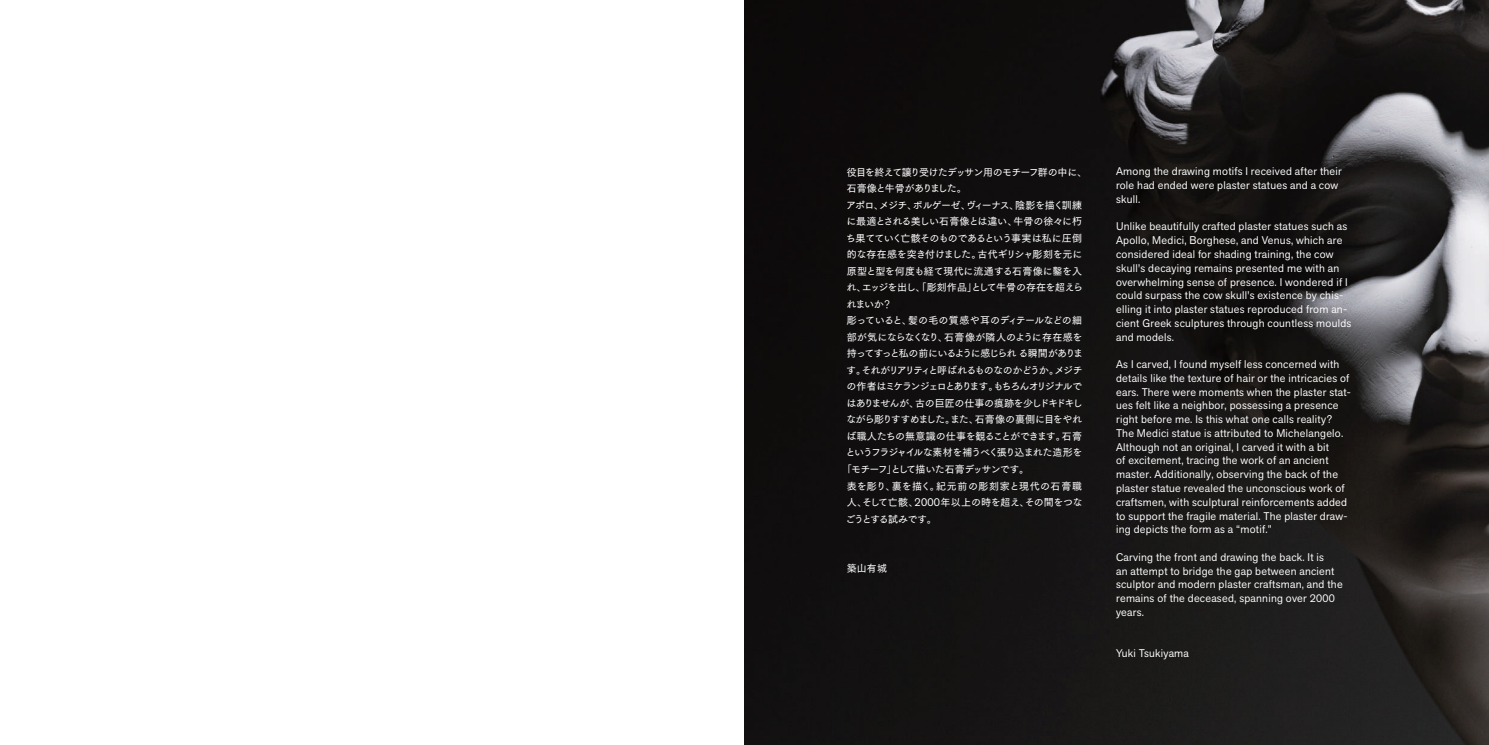
<style>
.page{position:relative;width:1489px;height:745px;background:#fff}
.page>*{position:absolute;margin:0;border:0;box-sizing:border-box;transform-origin:0 0}
.t1{font:11px/13.8px "Akzid Grtsk Next";letter-spacing:.025em;color:#fff}
.t2{font:10px "Tsuku Go Pr 5 N D";letter-spacing:-.06em;color:#fff}
.t3{font:10px "Tsuku Go Pr 5 N D";letter-spacing:-.04em;color:#fff}
.t4{font:10px "Tsuku Go Pr 5 N D";letter-spacing:-.025em;color:#fff}
.t5{font:10px "Tsuku Go Pr 5 N D";letter-spacing:-.11em;color:#fff}
.t6{font:10px "Tsuku Go Pr 5 N D";letter-spacing:-.095em;color:#fff}
.t7{font:10px "Tsuku Go Pr 5 N D";letter-spacing:-.145em;color:#fff}
.t8{font:10px "Tsuku Go Pr 5 N D";letter-spacing:-.08em;color:#fff}
.t9{font:10px "Tsuku Go Pr 5 N D";letter-spacing:-.1em;color:#fff}
.t10{font:10px "Tsuku Go Pr 5 N D";letter-spacing:-.035em;color:#fff}
.t11{font:10px "Tsuku Go Pr 5 N D";letter-spacing:.005em;color:#fff}
.t12{font:10px "Tsuku Go Pr 5 N D";letter-spacing:-.015em;color:#fff}
.t13{font:10px "Tsuku Go Pr 5 N D";letter-spacing:.04em;color:#fff}
.t14{font:10px "Tsuku Go Pr 5 N D";letter-spacing:-.09em;color:#fff}
.s1{font-family:"Tsuku Go Pr 5 N M"}
.s2{font-family:"Akzid Grtsk Next";font-size:11.25px}
</style>
<div class="page">
<img style="left:744px;top:0;width:744px;height:744px">
<p class="t8" style="left:846px;top:163px;width:242px">役目を終えて譲り受けたデッサン用のモチーフ群の中に<span class="s1">、</span></p>
<p class="t5" style="left:846px;top:179px;width:121px">石膏像と牛骨がありました<span class="s1">。</span></p>
<p class="t2" style="left:846px;top:196px;width:237px">アポロ<span class="s1">、</span>メジチ<span class="s1">、</span>ボルゲーゼ<span class="s1">、</span>ヴィーナス<span class="s1">、</span>陰影を描く訓練</p>
<p class="t4" style="left:846px;top:212px;width:237px">に最適とされる美しい石膏像とは違い<span class="s1">、</span>牛骨の徐々に朽</p>
<p class="t2" style="left:845px;top:229px;width:238px">ち果てていく亡骸そのものであるという事実は私に圧倒</p>
<p class="t10" style="left:846px;top:245px;width:237px">的な存在感を突き付けました<span class="s1">。</span>古代ギリシャ彫刻を元に</p>
<p class="t12" style="left:846px;top:262px;width:237px">原型と型を何度も経て現代に流通する石膏像に鑿を入</p>
<p class="t2" style="left:846px;top:278px;width:238px">れ<span class="s1">、</span>エッジを出し<span class="s1">、「</span>彫刻作品<span class="s1">」</span>として牛骨の存在を超えら</p>
<p class="t2" style="left:846px;top:295px;width:47px">れまいか<span class="s1">？</span></p>
<p class="t3" style="left:846px;top:311px;width:237px">彫っていると<span class="s1">、</span>髪の毛の質感や耳のディテールなどの細</p>
<p class="t11" style="left:846px;top:328px;width:237px">部が気にならなくなり<span class="s1">、</span>石膏像が隣人のように存在感を</p>
<p class="t9" style="left:846px;top:344px;width:238px">持ってすっと私の前にいるように感じられる瞬間がありま</p>
<p class="t6" style="left:846px;top:361px;width:238px">す<span class="s1">。</span>それがリアリティと呼ばれるものなのかどうか<span class="s1">。</span>メジチ</p>
<p class="t7" style="left:846px;top:377px;width:237px">の作者はミケランジェロとあります<span class="s1">。</span>もちろんオリジナルで</p>
<p class="t2" style="left:846px;top:394px;width:238px">はありませんが<span class="s1">、</span>古の巨匠の仕事の痕跡を少しドキドキし</p>
<p class="t2" style="left:846px;top:410px;width:238px">ながら彫りすすめました<span class="s1">。</span>また<span class="s1">、</span>石膏像の裏側に目をやれ</p>
<p class="t4" style="left:846px;top:427px;width:237px">ば職人たちの無意識の仕事を観ることができます<span class="s1">。</span>石膏</p>
<p class="t5" style="left:845px;top:443px;width:238px">というフラジャイルな素材を補うべく張り込まれた造形を</p>
<p class="t14" style="left:841px;top:460px;width:189px"><span class="s1">「</span>モチーフ<span class="s1">」</span>として描いた石膏デッサンです<span class="s1">。</span></p>
<p class="t13" style="left:846px;top:476px;width:237px">表を彫り<span class="s1">、</span>裏を描く<span class="s1">。</span>紀元前の彫刻家と現代の石膏職</p>
<p class="t3" style="left:846px;top:493px;width:237px">人<span class="s1">、</span>そして亡骸<span class="s1">、</span><span class="s2">2000</span>年以上の時を超え<span class="s1">、</span>その間をつな</p>
<p class="t5" style="left:845px;top:509px;width:93px">ごうとする試みです<span class="s1">。</span></p>
<p class="t2" style="left:846px;top:559px;width:42px">築山有城</p>
<p class="t1" style="left:1116px;top:164px;width:227px">Among the drawing motifs I received after their role had ended were plaster statues and a cow skull.</p>
<p class="t1" style="left:1116px;top:219px;width:237px">Unlike beautifully crafted plaster statues such as Apollo, Medici, Borghese, and Venus, which are considered ideal for shading training, the cow skull's decaying remains presented me with an overwhelming sense of presence. I wondered if I could surpass the cow skull's existence by chis&shy;elling it into plaster statues reproduced from an&shy;cient Greek sculptures through countless moulds and models.</p>
<p class="t1" style="left:1116px;top:357px;width:236px">As I carved, I found myself less concerned with details like the texture of hair or the intricacies of ears. There were moments when the plaster stat&shy;ues felt like a neighbor, possessing a presence right before me. Is this what one calls reality?<br>The Medici statue is attributed to Michelangelo.<br>Although not an original, I carved it with a bit<br>of excitement, tracing the work of an ancient master. Additionally, observing the back of the plaster statue revealed the unconscious work of craftsmen, with sculptural reinforcements added to support the fragile material. The plaster draw&shy;ing depicts the form as a “motif.”</p>
<p class="t1" style="left:1116px;top:549px;width:228px">Carving the front and drawing the back. It is<br>an attempt to bridge the gap between ancient sculptor and modern plaster craftsman, and the remains of the deceased, spanning over 2000 years.</p>
<p class="t1" style="left:1116px;top:646px;width:74px">Yuki Tsukiyama</p>
</div>
